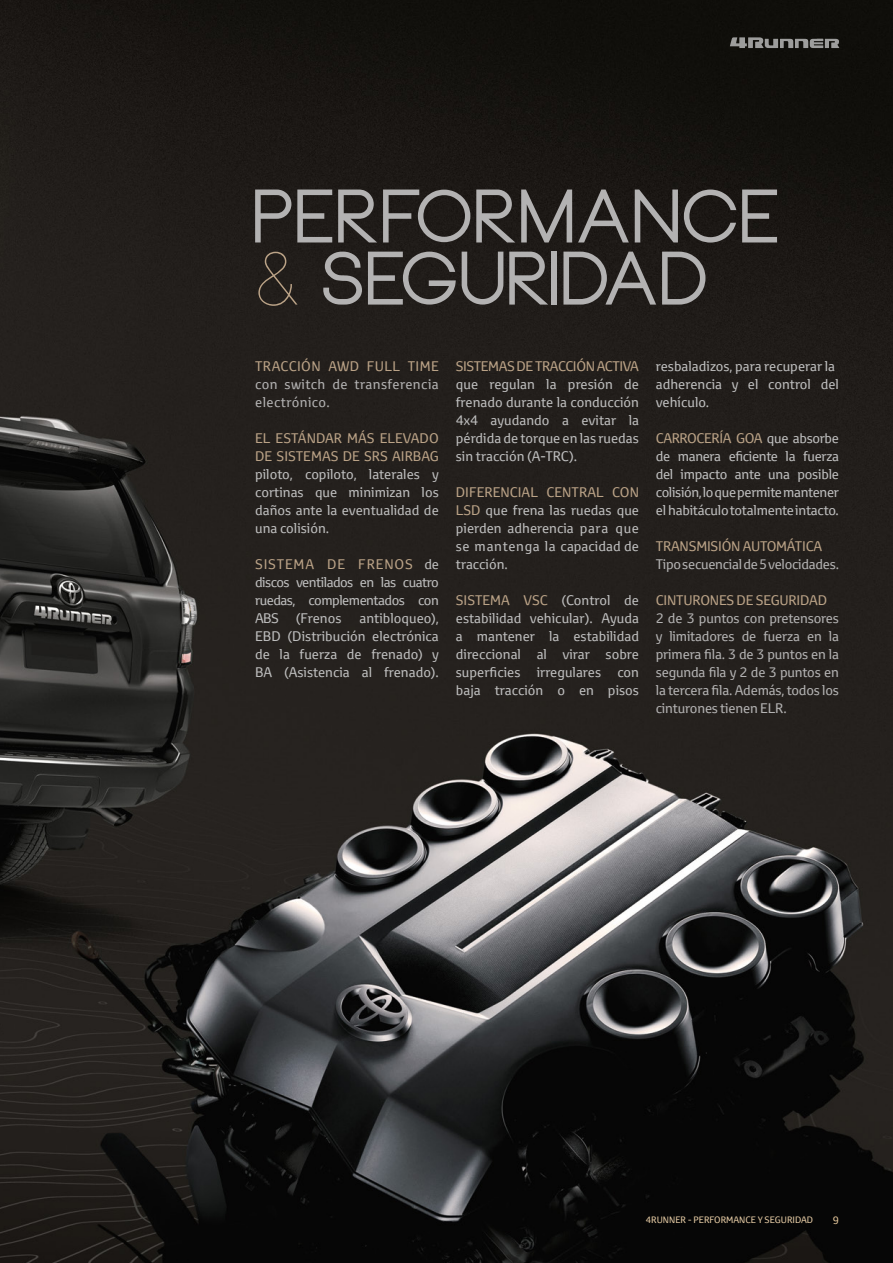
<style>
.page{position:relative;width:893px;height:1263px;background:#fff}
.page>*{position:absolute;margin:0;border:0;box-sizing:border-box;transform-origin:0 0}
.t1{font:13.5px/18px "Toyota Text";color:#bebebe;text-align:justify}
.t2{font:13.5px/18px "Toyota Text";letter-spacing:-.015em;color:#b3b2b2;text-align:justify}
.t3{font:13.5px/18px "Toyota Text";letter-spacing:-.015em;color:#bba387}
.t4{font:13.5px/18px "Toyota Text";letter-spacing:.03em;color:#b3b2b2}
.t5{font:13.5px "Toyota Text";letter-spacing:.03em;color:#bba387}
.t6{font:10.5px "Toyota Text";color:#e4c69a}
.t7{font:9px "Toyota Text";color:#e8cda6}
.s1{color:#bba387}
</style>
<div class="page">
<img style="left:0;top:0;width:893px;height:1263px">
<svg style="left:730px;top:37px;width:109px;height:11px"></svg>
<svg style="left:323px;top:252px;width:382px;height:53px;background:#4f4c4a"></svg>
<svg style="left:258px;top:252px;width:39px;height:54px;background:#342d27"></svg>
<svg style="left:255px;top:190px;width:522px;height:53px;background:#4b4846"></svg>
<p class="t5" style="left:255px;top:357px;width:185px">TRACCIÓN AWD FULL TIME</p>
<p class="t4" style="left:255px;top:375px;width:185px">con switch de transferencia electrónico.</p>
<p class="t3" style="left:255px;top:429px;width:185px">EL ESTÁNDAR MÁS ELEVADO<br>DE SISTEMAS DE SRS AIRBAG</p>
<p class="t1" style="left:255px;top:465px;width:185px">piloto, copiloto, laterales y cortinas que minimizan los daños ante la eventualidad de una colisión.</p>
<p class="t1" style="left:255px;top:555px;width:185px"><span class="s1">SISTEMA DE FRENOS</span> de discos ventilados en las cuatro ruedas, complementados con ABS</p>
<p class="t1" style="left:296px;top:609px;width:47px">(Frenos</p>
<p class="t1" style="left:255px;top:609px;width:185px;text-indent:104px">antibloqueo), EBD (Distribución electrónica de la fuerza de frenado) y BA (Asistencia al frenado).</p>
<p class="t3" style="left:456px;top:357px;width:185px">SISTEMAS DE TRACCIÓN ACTIVA</p>
<p class="t1" style="left:456px;top:375px;width:185px">que regulan la presión de frenado durante la conducción 4x4 ayudando a evitar la pérdida de torque en las ruedas sin tracción (A-TRC).</p>
<p class="t1" style="left:456px;top:483px;width:185px"><span class="s1">DIFERENCIAL CENTRAL CON LSD</span> que frena las ruedas que pierden adherencia para que se mantenga la capacidad de tracción.</p>
<p class="t1" style="left:456px;top:591px;width:185px"><span class="s1">SISTEMA VSC</span> (Control de estabilidad vehicular). Ayuda a mantener la estabilidad direccional al virar sobre superficies irregulares con baja tracción o en pisos</p>
<p class="t1" style="left:656px;top:357px;width:185px;text-align:left">resbaladizos, para recuperar la adherencia y el control del vehículo.</p>
<p class="t1" style="left:656px;top:429px;width:185px"><span class="s1">CARROCERÍA GOA</span> que absorbe de manera eficiente la fuerza del impacto ante una posible colisión, lo que permite mantener el habitáculo totalmente intacto.</p>
<p class="t3" style="left:656px;top:537px;width:168px">TRANSMISIÓN AUTOMÁTICA</p>
<p class="t2" style="left:656px;top:555px;width:185px">Tipo secuencial de 5 velocidades.</p>
<p class="t3" style="left:656px;top:591px;width:173px">CINTURONES DE SEGURIDAD</p>
<p class="t2" style="left:656px;top:609px;width:185px">2 de 3 puntos con pretensores y limitadores de fuerza en la primera fila. 3 de 3 puntos en la segunda fila y 2 de 3 puntos en la tercera fila. Además, todos los cinturones tienen ELR.</p>
<p class="t7" style="left:646px;top:1214px;width:169px">4RUNNER - PERFORMANCE Y SEGURIDAD</p>
<p class="t6" style="left:833px;top:1213px;width:8px">9</p>
</div>
